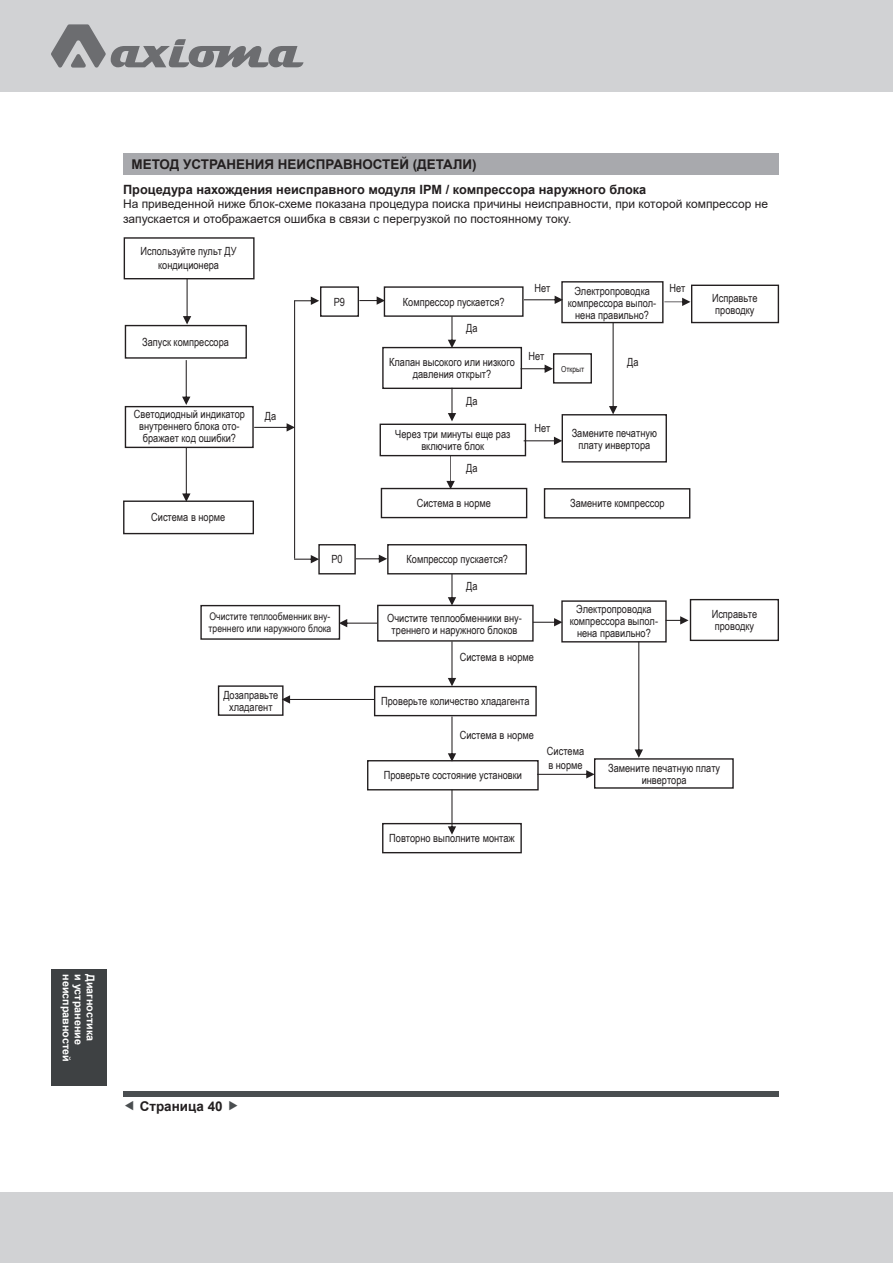
<style>
.page{position:relative;width:893px;height:1263px;background:#fff}
.page>*{position:absolute;margin:0;border:0;box-sizing:border-box;transform-origin:0 0}
.t1{font:700 13.5px "Arial";color:#231f20}
.t2{font:700 12.75px "Arial";color:#231f20}
.t3{font:12px/14.4px "Arial";color:#231f20}
.t4{font:11.25px/12px "Arial Narrow";color:#231f20;text-align:center}
.t5{font:700 10.8px "Arial";color:#fff}
.t6{font:10.5px/12px "Arial Narrow";color:#231f20}
.t7{font:8.25px "Arial Narrow";color:#231f20}
</style>
<div class="page">
<div style="left:123px;top:1092px;width:656px;height:5px;background:#4a4e50"></div>
<div style="left:0;top:1192px;width:893px;height:71px;background:#d1d2d4"></div>
<div style="left:0;top:0;width:893px;height:92px;background:#d1d2d4"></div>
<svg style="left:51px;top:24px;width:253px;height:44px"></svg>
<div style="left:123px;top:153px;width:656px;height:21px;background:#a8a9ad"></div>
<svg style="left:123px;top:237px;width:656px;height:298px"></svg>
<hr style="left:294px;top:301px;width:1px;height:258px;background:#231f20">
<svg style="left:200px;top:604px;width:534px;height:249px"></svg>
<svg style="left:448px;top:789px;width:8px;height:46px"></svg>
<svg style="left:537px;top:770px;width:58px;height:8px"></svg>
<div style="left:218px;top:685px;width:66px;height:31px;border:1px solid #231f20"></div>
<svg style="left:254px;top:316px;width:525px;height:446px"></svg>
<div style="left:51px;top:970px;width:55px;height:116px;background:#3e4143"></div>
<p class="t1" style="left:132px;top:154px;width:346px">МЕТОД УСТРАНЕНИЯ НЕИСПРАВНОСТЕЙ (ДЕТАЛИ)</p>
<p class="t2" style="left:123px;top:180px;width:525px">Процедура нахождения неисправного модуля IPM / компрессора наружного блока</p>
<p class="t3" style="left:123px;top:197px;width:646px">На приведенной ниже блок-схеме показана процедура поиска причины неисправности, при которой компрессор не запускается и отображается ошибка в связи с перегрузкой по постоянному току.</p>
<p class="t4" style="left:141px;top:244px;width:98px;line-height:13.5px">Используйте пульт ДУ кондиционера</p>
<p class="t4" style="left:534px;top:282px;width:18px">Нет</p>
<p class="t4" style="left:669px;top:282px;width:18px">Нет</p>
<p class="t4" style="left:334px;top:296px;width:13px">P9</p>
<p class="t4" style="left:403px;top:296px;width:103px">Компрессор пускается?</p>
<p class="t4" style="left:568px;top:284px;width:90px">Электропроводка компрессора выпол&shy;нена правильно?</p>
<p class="t4" style="left:712px;top:292px;width:47px;text-align:left">Исправьте проводку</p>
<p class="t4" style="left:142px;top:336px;width:88px">Запуск компрессора</p>
<p class="t4" style="left:134px;top:408px;width:113px">Светодиодный индикатор внутреннего блока ото&shy;бражает код ошибки?</p>
<p class="t4" style="left:265px;top:409px;width:13px">Да</p>
<p class="t4" style="left:151px;top:511px;width:76px">Система в норме</p>
<p class="t4" style="left:331px;top:553px;width:13px">P0</p>
<p class="t6" style="left:209px;top:610px;width:124px">Очистите теплообменник вну&shy;треннего или наружного блока</p>
<p class="t4" style="left:223px;top:688px;width:57px">Дозаправьте хладагент</p>
<p class="t4" style="left:466px;top:321px;width:13px">Да</p>
<p class="t4" style="left:389px;top:356px;width:127px">Клапан высокого или низкого давления открыт?</p>
<p class="t4" style="left:466px;top:394px;width:13px">Да</p>
<p class="t4" style="left:395px;top:427px;width:117px">Через три минуты еще раз включите блок</p>
<p class="t4" style="left:466px;top:461px;width:13px">Да</p>
<p class="t4" style="left:417px;top:497px;width:76px">Система в норме</p>
<p class="t4" style="left:528px;top:349px;width:18px">Нет</p>
<p class="t7" style="left:561px;top:363px;width:25px">Открыт</p>
<p class="t4" style="left:627px;top:356px;width:13px">Да</p>
<p class="t4" style="left:534px;top:422px;width:18px">Нет</p>
<p class="t4" style="left:572px;top:426px;width:87px">Замените печатную плату инвертора</p>
<p class="t4" style="left:570px;top:496px;width:96px">Замените компрессор</p>
<p class="t4" style="left:406px;top:553px;width:103px">Компрессор пускается?</p>
<p class="t4" style="left:466px;top:579px;width:13px">Да</p>
<p class="t4" style="left:387px;top:611px;width:136px">Очистите теплообменники вну&shy;треннего и наружного блоков</p>
<p class="t4" style="left:460px;top:650px;width:76px">Система в норме</p>
<p class="t4" style="left:381px;top:695px;width:150px">Проверьте количество хладагента</p>
<p class="t4" style="left:460px;top:728px;width:76px">Система в норме</p>
<p class="t4" style="left:570px;top:603px;width:90px">Электропроводка компрессора выпол&shy;нена правильно?</p>
<p class="t4" style="left:712px;top:608px;width:47px;text-align:left">Исправьте проводку</p>
<p class="t4" style="left:384px;top:768px;width:140px">Проверьте состояние установки</p>
<p class="t4" style="left:389px;top:831px;width:127px">Повторно выполните монтаж</p>
<p class="t4" style="left:547px;top:744px;width:39px;line-height:13.5px;text-align:left">Система в норме</p>
<p class="t4" style="left:608px;top:761px;width:114px">Замените печатную плату инвертора</p>
<p class="t5" style="left:74px;top:974px;width:89px;rotate:90deg">неисправностей</p>
<p class="t5" style="left:86px;top:974px;width:72px;rotate:90deg">и устранение</p>
<p class="t5" style="left:98px;top:974px;width:68px;rotate:90deg">Диагностика</p>
<p class="t1" style="left:140px;top:1097px;width:84px">Страница 40</p>
</div>
